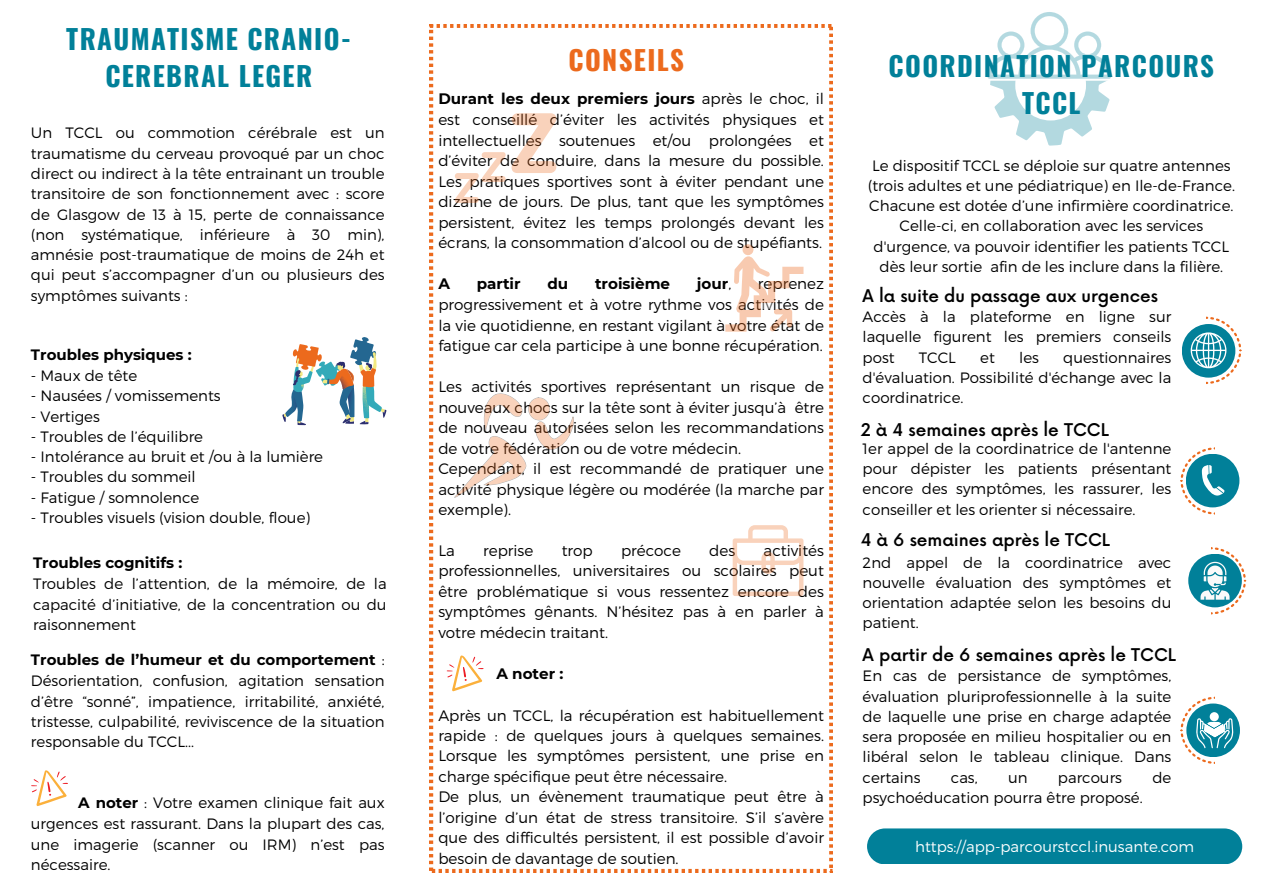
<style>
.page{position:relative;width:1263px;height:894px;background:#fff}
.page>*{position:absolute;margin:0;border:0;box-sizing:border-box;transform-origin:0 0}
.t1{font:700 27px/37.2px "Oswald";letter-spacing:.05em;color:#018099;text-align:center}
.t2{font:700 27px "Oswald";letter-spacing:.05em;color:#ec6a1d}
.t3{font:500 17.1px "Now";color:#000}
.t4{font:300 15.15px/20.4px "Montserrat";color:#000;text-align:justify}
.t5{font:700 15.15px "Montserrat";color:#000}
.t6{font:300 15px/20.2px "Montserrat";color:#000;text-align:justify}
.t7{font:300 15px "Montserrat";color:#fff}
.t8{font:700 15px "Montserrat";color:#000}
.s1{font-weight:700}
.s2{font-weight:300}
</style>
<div class="page">
<svg style="left:987px;top:12px;width:124px;height:133px"></svg>
<div style="left:867px;top:828px;width:375px;height:36px;background:#018099;border-radius:18px"></div>
<div style="left:1182px;top:324px;width:53px;height:53px;background:#018099;border-radius:50%"></div>
<div style="left:1186px;top:453px;width:53px;height:54px;background:#018099;border-radius:50%"></div>
<div style="left:1188px;top:553px;width:54px;height:54px;background:#018099;border-radius:50%"></div>
<div style="left:1186px;top:703px;width:54px;height:54px;background:#018099;border-radius:50%"></div>
<svg style="left:1191px;top:316px;width:50px;height:68px"></svg>
<svg style="left:1180px;top:447px;width:44px;height:67px"></svg>
<svg style="left:1180px;top:696px;width:53px;height:67px"></svg>
<svg style="left:430px;top:25px;width:402px;height:847px"></svg>
<svg style="left:282px;top:337px;width:105px;height:88px"></svg>
<svg style="left:455px;top:113px;width:101px;height:90px"></svg>
<svg style="left:742px;top:244px;width:12px;height:11px"></svg>
<svg style="left:725px;top:253px;width:78px;height:79px"></svg>
<div style="left:761px;top:302px;width:13px;height:6px;background:#fff"></div>
<svg style="left:455px;top:393px;width:119px;height:104px"></svg>
<svg style="left:733px;top:525px;width:70px;height:71px"></svg>
<svg style="left:447px;top:655px;width:37px;height:36px"></svg>
<svg style="left:1200px;top:547px;width:46px;height:67px"></svg>
<svg style="left:31px;top:770px;width:37px;height:36px"></svg>
<h3 class="t1" style="left:66px;top:19px;width:286px">TRAUMATISME CRANIO-<br>CEREBRAL LEGER</h3>
<p class="t6" style="left:31px;top:122px;width:355px">Un TCCL ou commotion cérébrale est un traumatisme du cerveau provoqué par un choc direct ou indirect à la tête entrainant un trouble transitoire de son fonctionnement avec : score de Glasgow de 13 à 15, perte de connaissance (non systématique, inférieure à 30 min), amnésie post-traumatique de moins de 24h et qui peut s’accompagner d’un ou plusieurs des symptômes suivants :</p>
<p class="t8" style="left:31px;top:345px;width:162px">Troubles physiques :</p>
<p class="t6" style="left:31px;top:365px;width:108px">- Maux de tête</p>
<p class="t6" style="left:31px;top:385px;width:191px">- Nausées / vomissements</p>
<h1 class="t6" style="left:31px;top:405px;width:70px">- Vertiges</h1>
<p class="t6" style="left:31px;top:425px;width:174px">- Troubles de l’équilibre</p>
<p class="t6" style="left:31px;top:446px;width:294px">- Intolérance au bruit et /ou à la lumière</p>
<p class="t6" style="left:31px;top:466px;width:166px">- Troubles du sommeil</p>
<p class="t6" style="left:31px;top:486px;width:170px">- Fatigue / somnolence</p>
<p class="t6" style="left:31px;top:506px;width:281px">- Troubles visuels (vision double, floue)</p>
<p class="t8" style="left:33px;top:553px;width:151px">Troubles cognitifs :</p>
<p class="t6" style="left:33px;top:573px;width:355px">Troubles de l’attention, de la mémoire, de la capacité d’initiative, de la concentration ou du raisonnement</p>
<p class="t6" style="left:31px;top:648px;width:355px"><span class="s1">Troubles de l’humeur et du comportement</span> :<br>Désorientation, confusion, agitation sensation d’être “sonné”, impatience, irritabilité, anxiété, tristesse, culpabilité, reviviscence de la situation responsable du TCCL...</p>
<p class="t6" style="left:31px;top:791px;width:355px;line-height:20.7px;text-indent:47px"><span class="s1">A noter</span> : Votre examen clinique fait aux urgences est rassurant. Dans la plupart des cas, une imagerie (scanner ou IRM) n’est pas nécessaire.</p>
<h1 class="t2" style="left:568px;top:39px;width:117px">CONSEILS</h1>
<p class="t4" style="left:438px;top:87px;width:387px"><span class="s1">Durant les deux premiers jours</span> après le choc, il est conseillé d’éviter les activités physiques et intellectuelles soutenues et/ou prolongées et d’éviter de conduire, dans la mesure du possible.<br>Les pratiques sportives sont à éviter pendant une dizaine de jours. De plus, tant que les symptômes persistent, évitez les temps prolongés devant les écrans, la consommation d’alcool ou de stupéfiants.</p>
<p class="t5" style="left:438px;top:274px;width:13px">A</p>
<p class="t5" style="left:477px;top:274px;width:45px">partir</p>
<p class="t5" style="left:547px;top:274px;width:22px">du</p>
<p class="t5" style="left:595px;top:274px;width:77px">troisième</p>
<p class="t5" style="left:697px;top:274px;width:36px">jour<span class="s2">,</span></p>
<p class="t4" style="left:438px;top:272px;width:387px;line-height:20.9px;text-indent:320px">reprenez progressivement et à votre rythme vos activités de la vie quotidienne, en restant vigilant à votre état de fatigue car cela participe à une bonne récupération.</p>
<p class="t4" style="left:438px;top:376px;width:387px">Les activités sportives représentant un risque de nouveaux chocs sur la tête sont à éviter jusqu’à être de nouveau autorisées selon les recommandations de votre fédération ou de votre médecin.</p>
<p class="t4" style="left:438px;top:457px;width:387px">Cependant, il est recommandé de pratiquer une activité physique légère ou modérée (la marche par exemple).</p>
<p class="t4" style="left:438px;top:539px;width:18px">La</p>
<p class="t4" style="left:483px;top:539px;width:52px">reprise</p>
<p class="t4" style="left:562px;top:539px;width:33px">trop</p>
<p class="t4" style="left:621px;top:539px;width:61px">précoce</p>
<p class="t4" style="left:709px;top:539px;width:28px">des</p>
<p class="t4" style="left:438px;top:539px;width:387px;text-indent:325px">activités professionnelles, universitaires ou scolaires peut être problématique si vous ressentez encore des symptômes gênants. N’hésitez pas à en parler à votre médecin traitant.</p>
<p class="t5" style="left:496px;top:663px;width:69px">A noter :</p>
<p class="t4" style="left:438px;top:704px;width:387px">Après un TCCL, la récupération est habituellement rapide : de quelques jours à quelques semaines.<br>Lorsque les symptômes persistent, une prise en charge spécifique peut être nécessaire.</p>
<p class="t4" style="left:438px;top:785px;width:387px">De plus, un évènement traumatique peut être à l’origine d’un état de stress transitoire. S’il s’avère que des difficultés persistent, il est possible d’avoir besoin de davantage de soutien.</p>
<h1 class="t1" style="left:889px;top:46px;width:327px">COORDINATION PARCOURS<br>TCCL</h1>
<p class="t6" style="left:868px;top:154px;width:369px;text-align:center">Le dispositif TCCL se déploie sur quatre antennes (trois adultes et une pédiatrique) en Ile-de-France.<br>Chacune est dotée d’une infirmière coordinatrice.<br>Celle-ci, en collaboration avec les services d'urgence, va pouvoir identifier les patients TCCL dès leur sortie afin de les inclure dans la filière.</p>
<p class="t3" style="left:863px;top:287px;width:297px">A la suite du passage aux urgences</p>
<p class="t6" style="left:863px;top:306px;width:310px">Accès à la plateforme en ligne sur laquelle figurent les premiers conseils post</p>
<p class="t6" style="left:919px;top:346px;width:39px">TCCL</p>
<p class="t6" style="left:980px;top:346px;width:16px">et</p>
<p class="t6" style="left:1019px;top:346px;width:21px">les</p>
<p class="t6" style="left:863px;top:346px;width:310px;text-indent:201px">questionnaires d'évaluation. Possibilité d'échange avec la coordinatrice.</p>
<p class="t6" style="left:863px;top:437px;width:310px">1er appel de la coordinatrice de l'antenne pour dépister les patients présentant encore des symptômes, les rassurer, les conseiller et les orienter si nécessaire.</p>
<p class="t3" style="left:861px;top:420px;width:250px">2 à 4 semaines après le TCCL</p>
<p class="t3" style="left:861px;top:530px;width:251px">4 à 6 semaines après le TCCL</p>
<p class="t6" style="left:863px;top:551px;width:310px">2nd appel de la coordinatrice avec nouvelle évaluation des symptômes et orientation adaptée selon les besoins du patient.</p>
<p class="t6" style="left:863px;top:665px;width:310px">En cas de persistance de symptômes, évaluation pluriprofessionnelle à la suite de laquelle une prise en charge adaptée sera proposée en milieu hospitalier ou en libéral selon le tableau clinique. Dans certains</p>
<p class="t3" style="left:863px;top:645px;width:315px">A partir de 6 semaines après le TCCL</p>
<p class="t6" style="left:951px;top:766px;width:28px">cas,</p>
<p class="t6" style="left:1008px;top:766px;width:21px">un</p>
<p class="t6" style="left:1058px;top:766px;width:66px">parcours</p>
<p class="t6" style="left:1152px;top:766px;width:20px">de</p>
<p class="t6" style="left:863px;top:786px;width:282px">psychoéducation pourra être proposé.</p>
<p class="t7" style="left:915px;top:836px;width:281px">https://app-parcourstccl.inusante.com</p>
</div>
